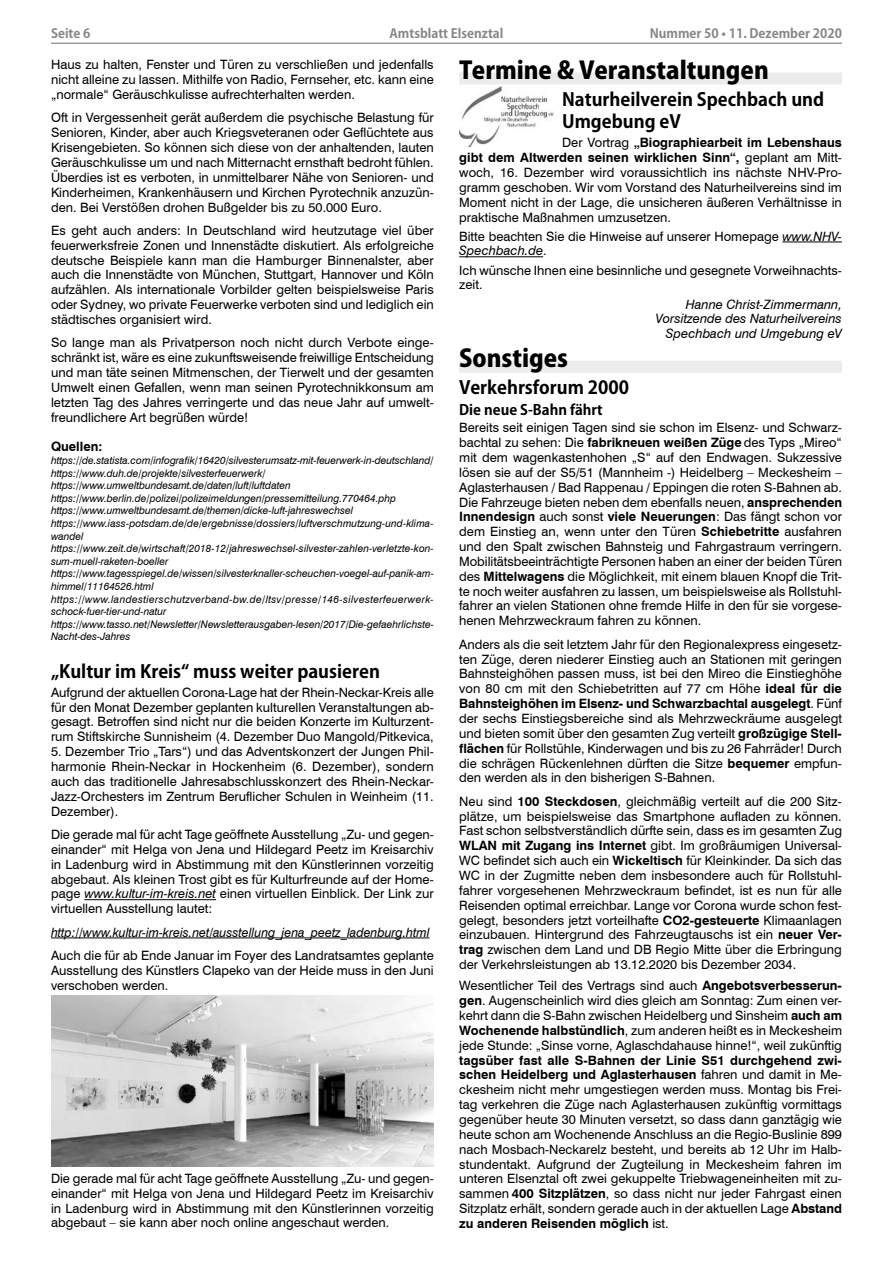
<style>
.page{position:relative;width:893px;height:1263px;background:#fff}
.page>*{position:absolute;margin:0;border:0;box-sizing:border-box;transform-origin:0 0}
.t1{font:800 24px "Koz Go Pro";color:#000}
.t2{font:700 18px/22.5px "Koz Go Pro";color:#000}
.t3{font:700 14.25px "Koz Go Pro";color:#000}
.t4{font:12.9px/14.9px "Swiss 721 BT";color:#000;text-align:justify}
.t5{font:italic 12.9px/14.9px "Swiss 721 BT";color:#000;text-align:right}
.t6{font:italic 12.9px "Swiss 721 BT";color:#000;scale:.96 1}
.t7{font:700 12.9px "Swiss 721 BT";color:#000}
.t8{font:700 12.75px "Koz Go Pro";color:#878787}
.t9{font:italic 10.5px/12.6px "Swiss 721 BT";color:#000}
.s1{font-style:italic}
.s2{font-weight:700}
</style>
<div class="page">
<hr style="left:51px;top:43px;width:791px;height:1px;background:#9c9c9c">
<hr style="left:84px;top:899px;width:132px;height:1px;background:#000">
<hr style="left:51px;top:937px;width:379px;height:1px;background:#000">
<img style="left:51px;top:995px;width:383px;height:172px">
<div style="left:459px;top:72px;width:383px;height:12px;background:#ececec"></div>
<hr style="left:782px;top:242px;width:60px;height:1px;background:#000">
<hr style="left:459px;top:256px;width:84px;height:1px;background:#000">
<div style="left:459px;top:361px;width:383px;height:12px;background:#ececec"></div>
<img style="left:459px;top:87px;width:95px;height:60px">
<p class="t8" style="left:51px;top:25px;width:41px">Seite 6</p>
<p class="t8" style="left:389px;top:25px;width:116px">Amtsblatt Elsenztal</p>
<p class="t8" style="left:650px;top:25px;width:194px">Nummer 50 • 11. Dezember 2020</p>
<p class="t4" style="left:51px;top:57px;width:384px">Haus zu halten, Fenster und Türen zu verschließen und jedenfalls nicht alleine zu lassen. Mithilfe von Radio, Fernseher, etc. kann eine „normale“ Geräuschkulisse aufrechterhalten werden.</p>
<p class="t4" style="left:51px;top:110px;width:384px">Oft in Vergessenheit gerät außerdem die psychische Belastung für Senioren, Kinder, aber auch Kriegsveteranen oder Geflüchtete aus Krisengebieten. So können sich diese von der anhaltenden, lauten Geräuschkulisse um und nach Mitternacht ernsthaft bedroht fühlen.<br>Überdies ist es verboten, in unmittelbarer Nähe von Senioren- und Kinderheimen, Krankenhäusern und Kirchen Pyrotechnik anzuzün&shy;den. Bei Verstößen drohen Bußgelder bis zu 50.000 Euro.</p>
<p class="t4" style="left:51px;top:223px;width:384px">Es geht auch anders: In Deutschland wird heutzutage viel über feuerwerksfreie Zonen und Innenstädte diskutiert. Als erfolgreiche deutsche Beispiele kann man die Hamburger Binnenalster, aber auch die Innenstädte von München, Stuttgart, Hannover und Köln aufzählen. Als internationale Vorbilder gelten beispielsweise Paris oder Sydney, wo private Feuerwerke verboten sind und lediglich ein städtisches organisiert wird.</p>
<p class="t4" style="left:51px;top:335px;width:384px">So lange man als Privatperson noch nicht durch Verbote einge&shy;schränkt ist, wäre es eine zukunftsweisende freiwillige Entscheidung und man täte seinen Mitmenschen, der Tierwelt und der gesamten Umwelt einen Gefallen, wenn man seinen Pyrotechnikkonsum am letzten Tag des Jahres verringerte und das neue Jahr auf umwelt&shy;freundlichere Art begrüßen würde!</p>
<p class="t7" style="left:51px;top:439px;width:53px">Quellen:</p>
<p class="t9" style="left:51px;top:454px;width:384px">https://de.statista.com/infografik/16420/silvesterumsatz-mit-feuerwerk-in-deutschland/ https://www.duh.de/projekte/silvesterfeuerwerk/ https://www.umweltbundesamt.de/daten/luft/luftdaten https://www.berlin.de/polizei/polizeimeldungen/pressemitteilung.770464.php https://www.umweltbundesamt.de/themen/dicke-luft-jahreswechsel https://www.iass-potsdam.de/de/ergebnisse/dossiers/luftverschmutzung-und-klima&shy;wandel https://www.zeit.de/wirtschaft/2018-12/jahreswechsel-silvester-zahlen-verletzte-kon&shy;sum-muell-raketen-boeller https://www.tagesspiegel.de/wissen/silvesterknaller-scheuchen-voegel-auf-panik-am&shy;himmel/11164526.html https://www.landestierschutzverband-bw.de/ltsv/presse/146-silvesterfeuerwerk&shy;schock-fuer-tier-und-natur https://www.tasso.net/Newsletter/Newsletterausgaben-lesen/2017/Die-gefaehrlichste-Nacht-des-Jahres</p>
<h2 class="t2" style="left:51px;top:661px;width:330px">„Kultur im Kreis“ muss weiter pausieren</h2>
<p class="t4" style="left:51px;top:685px;width:384px">Aufgrund der aktuellen Corona-Lage hat der Rhein-Neckar-Kreis alle für den Monat Dezember geplanten kulturellen Veranstaltungen ab&shy;gesagt. Betroffen sind nicht nur die beiden Konzerte im Kulturzent&shy;rum Stiftskirche Sunnisheim (4. Dezember Duo Mangold/Pitkevica,</p>
<p class="t4" style="left:51px;top:744px;width:384px">5. Dezember Trio „Tars“) und das Adventskonzert der Jungen Phil&shy;harmonie Rhein-Neckar in Hockenheim (6. Dezember), sondern auch das traditionelle Jahresabschlusskonzert des Rhein-Neckar-Jazz-Orchesters im Zentrum Beruflicher Schulen in Weinheim (11.<br>Dezember).</p>
<p class="t4" style="left:51px;top:827px;width:384px">Die gerade mal für acht Tage geöffnete Ausstellung „Zu- und gegen&shy;einander“ mit Helga von Jena und Hildegard Peetz im Kreisarchiv in Ladenburg wird in Abstimmung mit den Künstlerinnen vorzeitig abgebaut. Als kleinen Trost gibt es für Kulturfreunde auf der Home&shy;page <span class="s1">www.kultur-im-kreis.net</span> einen virtuellen Einblick. Der Link zur virtuellen Ausstellung lautet:</p>
<p class="t6" style="left:51px;top:924px;width:396px">http://www.kultur-im-kreis.net/ausstellung_jena_peetz_ladenburg.html</p>
<p class="t4" style="left:51px;top:948px;width:384px">Auch die für ab Ende Januar im Foyer des Landratsamtes geplante Ausstellung des Künstlers Clapeko van der Heide muss in den Juni verschoben werden.</p>
<h1 class="t1" style="left:459px;top:54px;width:311px">Termine &amp; Veranstaltungen</h1>
<h2 class="t2" style="left:562px;top:89px;width:264px">Naturheilverein Spechbach und<br>Umgebung eV</h2>
<p class="t4" style="left:459px;top:135px;width:384px;text-indent:103px">Der Vortrag <span class="s2">„Biographiearbeit im Lebenshaus gibt dem Altwerden seinen wirklichen Sinn“,</span> geplant am Mitt&shy;woch, 16. Dezember wird voraussichtlich ins nächste NHV-Pro&shy;gramm geschoben. Wir vom Vorstand des Naturheilvereins sind im Moment nicht in der Lage, die unsicheren äußeren Verhältnisse in praktische Maßnahmen umzusetzen.</p>
<p class="t4" style="left:459px;top:228px;width:384px">Bitte beachten Sie die Hinweise auf unserer Homepage <span class="s1">www.NHV-<br>Spechbach.de</span>.</p>
<p class="t4" style="left:459px;top:262px;width:384px">Ich wünsche Ihnen eine besinnliche und gesegnete Vorweihnachts&shy;zeit.</p>
<p class="t5" style="left:656px;top:296px;width:188px">Hanne Christ-Zimmermann,<br>Vorsitzende des Naturheilvereins<br>Spechbach und Umgebung eV</p>
<h1 class="t1" style="left:459px;top:343px;width:110px">Sonstiges</h1>
<h2 class="t2" style="left:459px;top:377px;width:171px">Verkehrsforum 2000</h2>
<p class="t3" style="left:459px;top:401px;width:145px">Die neue S-Bahn fährt</p>
<p class="t4" style="left:459px;top:420px;width:384px">Bereits seit einigen Tagen sind sie schon im Elsenz- und Schwarz&shy;bachtal zu sehen: Die <span class="s2">fabrikneuen weißen Züge</span> des Typs „Mireo“ mit dem wagenkastenhohen „S“ auf den Endwagen. Sukzessive lösen sie auf der S5/51 (Mannheim -) Heidelberg – Meckesheim – Aglasterhausen / Bad Rappenau / Eppingen die roten S-Bahnen ab.<br>Die Fahrzeuge bieten neben dem ebenfalls neuen, <span class="s2">ansprechenden Innendesign</span> auch sonst <span class="s2">viele Neuerungen</span>: Das fängt schon vor dem Einstieg an, wenn unter den Türen <span class="s2">Schiebetritte</span> ausfahren und den Spalt zwischen Bahnsteig und Fahrgastraum verringern.<br>Mobilitätsbeeinträchtigte Personen haben an einer der beiden Türen des <span class="s2">Mittelwagens</span> die Möglichkeit, mit einem blauen Knopf die Trit&shy;te noch weiter ausfahren zu lassen, um beispielsweise als Rollstuhl&shy;fahrer an vielen Stationen ohne fremde Hilfe in den für sie vorgese&shy;henen Mehrzweckraum fahren zu können.</p>
<p class="t4" style="left:459px;top:636px;width:384px">Anders als die seit letztem Jahr für den Regionalexpress eingesetz&shy;ten Züge, deren niederer Einstieg auch an Stationen mit geringen Bahnsteighöhen passen muss, ist bei den Mireo die Einstieghöhe von 80 cm mit den Schiebetritten auf 77 cm Höhe <span class="s2">ideal für die Bahnsteighöhen im Elsenz- und Schwarzbachtal ausgelegt</span>. Fünf der sechs Einstiegsbereiche sind als Mehrzweckräume ausgelegt und bieten somit über den gesamten Zug verteilt <span class="s2">großzügige Stell&shy;flächen</span> für Rollstühle, Kinderwagen und bis zu 26 Fahrräder! Durch die schrägen Rückenlehnen dürften die Sitze <span class="s2">bequemer</span> empfun&shy;den werden als in den bisherigen S-Bahnen.</p>
<p class="t4" style="left:459px;top:794px;width:384px">Neu sind <span class="s2">100 Steckdosen</span>, gleichmäßig verteilt auf die 200 Sitz&shy;plätze, um beispielsweise das Smartphone aufladen zu können.<br>Fast schon selbstverständlich dürfte sein, dass es im gesamten Zug <span class="s2">WLAN mit Zugang ins Internet</span> gibt. Im großräumigen Universal-WC befindet sich auch ein <span class="s2">Wickeltisch</span> für Kleinkinder. Da sich das WC in der Zugmitte neben dem insbesondere auch für Rollstuhl&shy;fahrer vorgesehenen Mehrzweckraum befindet, ist es nun für alle Reisenden optimal erreichbar. Lange vor Corona wurde schon fest&shy;gelegt, besonders jetzt vorteilhafte <span class="s2">CO2-gesteuerte</span> Klimaanlagen einzubauen. Hintergrund des Fahrzeugtauschs ist ein <span class="s2">neuer Ver&shy;trag</span> zwischen dem Land und DB Regio Mitte über die Erbringung der Verkehrsleistungen ab 13.12.2020 bis Dezember 2034.</p>
<p class="t4" style="left:459px;top:978px;width:384px">Wesentlicher Teil des Vertrags sind auch <span class="s2">Angebotsverbesserun&shy;gen</span>. Augenscheinlich wird dies gleich am Sonntag: Zum einen ver&shy;kehrt dann die S-Bahn zwischen Heidelberg und Sinsheim <span class="s2">auch am Wochenende halbstündlich</span>, zum anderen heißt es in Meckesheim jede Stunde: „Sinse vorne, Aglaschdahause hinne!“, weil zukünftig</p>
<p class="t4" style="left:459px;top:1052px;width:384px"><span class="s2">tagsüber fast alle S-Bahnen der Linie S51 durchgehend zwi&shy;schen Heidelberg und Aglasterhausen</span> fahren und damit in Me&shy;ckesheim nicht mehr umgestiegen werden muss. Montag bis Frei&shy;tag verkehren die Züge nach Aglasterhausen zukünftig vormittags gegenüber heute 30 Minuten versetzt, so dass dann ganztägig wie heute schon am Wochenende Anschluss an die Regio-Buslinie 899 nach Mosbach-Neckarelz besteht, und bereits ab 12 Uhr im Halb&shy;stundentakt. Aufgrund der Zugteilung in Meckesheim fahren im unteren Elsenztal oft zwei gekuppelte Triebwageneinheiten mit zu&shy;sammen <span class="s2">400 Sitzplätzen</span>, so dass nicht nur jeder Fahrgast einen Sitzplatz erhält, sondern gerade auch in der aktuellen Lage <span class="s2">Abstand zu anderen Reisenden möglich</span> ist.</p>
<p class="t4" style="left:51px;top:1171px;width:384px">Die gerade mal für acht Tage geöffnete Ausstellung „Zu- und gegen&shy;einander“ mit Helga von Jena und Hildegard Peetz im Kreisarchiv in Ladenburg wird in Abstimmung mit den Künstlerinnen vorzeitig abgebaut – sie kann aber noch online angeschaut werden.</p>
</div>
